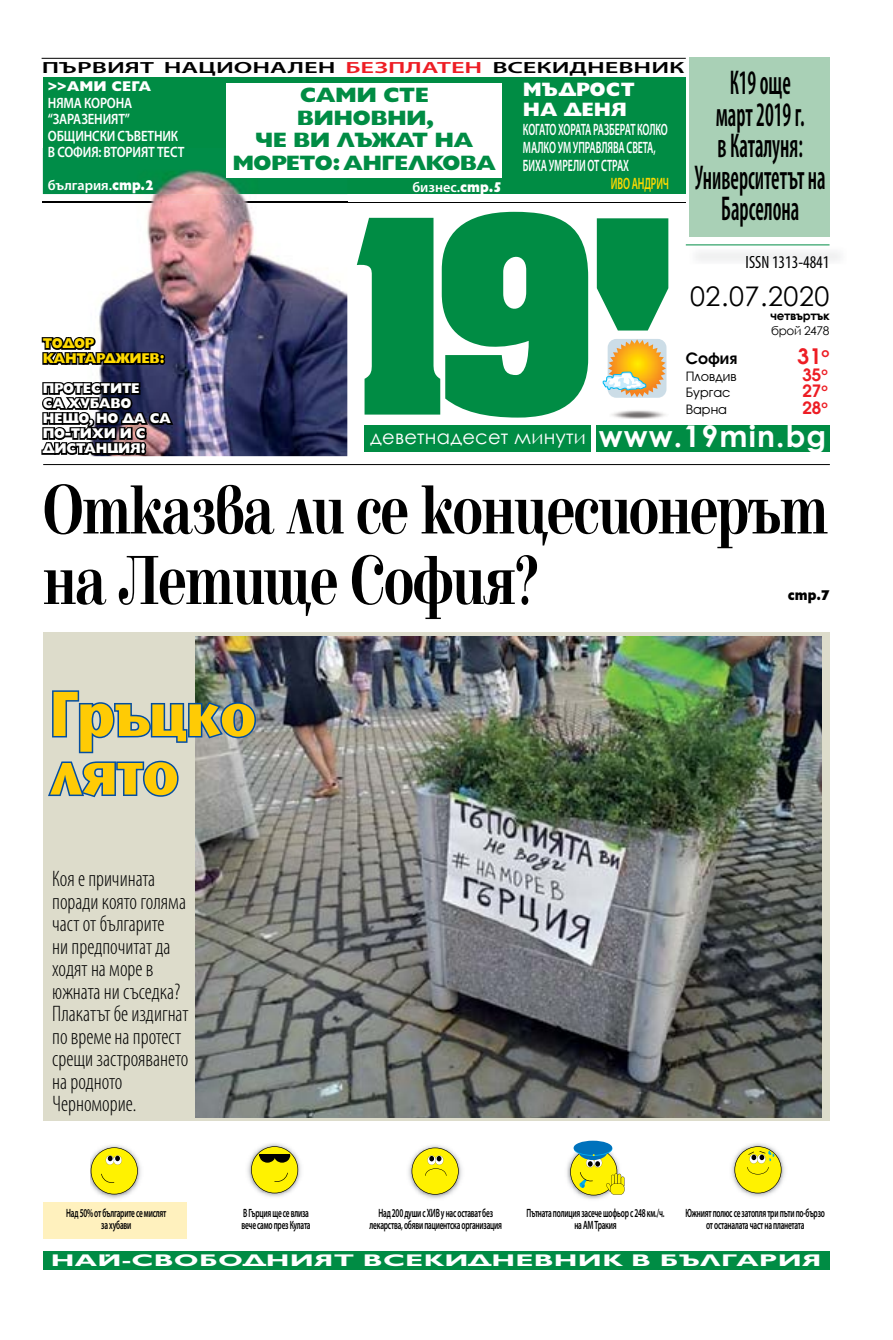
<style>
.page{position:relative;width:893px;height:1340px;background:#fff}
.page>*{position:absolute;margin:0;border:0;box-sizing:border-box;transform-origin:0 0}
.t1{font:700 72px/70.5px "Elfin CYR";letter-spacing:-.025em;color:#000;scale:.75 1}
.t2{font:63px/58.5px "Stone Sans";letter-spacing:-.01em;color:#ffcb05;scale:.9 1}
.t3{font:600 condensed 34.5px/31.5px "Myriad Pro";color:#000;text-align:center;scale:.62 1}
.t4{font:700 29.85px "Century Gothic";letter-spacing:.04em;color:#fff}
.t5{font:27px "Century Gothic";letter-spacing:.02em;color:#000}
.t6{font:300 condensed 22.5px/22.5px "Myriad Pro";color:#000;scale:.95 1}
.t7{font:700 22.35px "Avanti CYR";color:#ed1d24}
.t8{font:800 21px/22.5px "Gilt";letter-spacing:-.03em;color:#008c44;text-align:center;scale:1.06 1}
.t9{font:19.5px "Century Gothic";letter-spacing:.01em;color:#fff}
.t10{font:800 19.5px/19.5px "Gilt";color:#fff}
.t11{font:condensed 18px "Myriad Pro";color:#000;scale:.95 1}
.t12{font:700 17.85px "Avanti CYR";color:#ed1d24}
.t13{font:700 16.95px "Gilt";letter-spacing:.01em;color:#fff;scale:1.68 1}
.t14{font:600 16.5px/18px "Myriad Pro";letter-spacing:-.01em;color:#fff;scale:.6 1}
.t15{font:600 16.5px "Myriad Pro";letter-spacing:-.01em;color:#ffda00;scale:.6 1}
.t16{font:700 16.35px "Avanti CYR";color:#000}
.t17{font:600 16.2px "Myriad Pro";color:#000;scale:1.63 1}
.t18{font:600 15px/16.5px "Myriad Pro";letter-spacing:-.01em;color:#fff;scale:.85 1}
.t19{font:800 14.25px/15px "Gilt";letter-spacing:-.02em;color:#fff;scale:.93 1}
.t20{font:600 14.25px "Myriad Pro";color:#fff}
.t21{font:800 14.25px/15px "Gilt";letter-spacing:-.02em;color:#ffda00;scale:.93 1}
.t22{font:800 14.25px "Gilt";letter-spacing:-.02em;color:#fff}
.t23{font:800 14.25px "Gilt";color:#000;scale:.89 1}
.t24{font:13.35px "Avanti CYR";color:#000}
.t25{font:600 12px/12px "Myriad Pro";letter-spacing:-.03em;color:#000;text-align:center;scale:.61 1}
.t26{font:700 12px "Century Gothic";letter-spacing:-.03em;color:#000}
.t27{font:12px "Century Gothic";letter-spacing:-.03em;color:#000}
.s1{color:#ed1d24}
.s2{font-family:"Gilt";font-weight:800}
</style>
<div class="page">
<svg style="left:597px;top:218px;width:71px;height:112px;background:#1b9858"></svg>
<div style="left:365px;top:425px;width:465px;height:27px;background:#008c44"></div>
<div style="left:591px;top:420px;width:5px;height:35px;background:#fff"></div>
<hr style="left:43px;top:202px;width:643px;height:1px;background:#000">
<svg style="left:357px;top:212px;width:231px;height:205px"></svg>
<hr style="left:43px;top:464px;width:787px;height:1px;background:#000">
<hr style="left:42px;top:58px;width:644px;height:1px;background:#000">
<hr style="left:686px;top:244px;width:143px;height:1px;background:#008c44">
<div style="left:43px;top:1202px;width:144px;height:36px;background:#fff1be"></div>
<div style="left:43px;top:632px;width:786px;height:489px;background:#dddccb"></div>
<div style="left:689px;top:58px;width:140px;height:179px;background:#a9d0b6"></div>
<div style="left:43px;top:78px;width:643px;height:116px;background:#008c44"></div>
<img style="left:608px;top:339px;width:58px;height:58px">
<img style="left:611px;top:410px;width:55px;height:9px">
<svg style="left:603px;top:372px;width:43px;height:18px"></svg>
<div style="left:43px;top:1251px;width:786px;height:18px;background:#008c44"></div>
<div style="left:227px;top:83px;width:275px;height:94px;background:#fff"></div>
<img style="left:43px;top:194px;width:304px;height:262px">
<img style="left:43px;top:202px;width:304px;height:1px">
<img style="left:153px;top:148px;width:194px;height:46px">
<img style="left:227px;top:148px;width:120px;height:29px">
<svg style="left:41px;top:335px;width:124px;height:34px;background:#3d3e4c"></svg>
<svg style="left:41px;top:379px;width:134px;height:78px;background:#38343e"></svg>
<img style="left:247px;top:1143px;width:54px;height:54px">
<svg style="left:251px;top:1146px;width:47px;height:47px;background:#d6ce32"></svg>
<hr style="left:259px;top:1154px;width:31px;height:1px;background:#000">
<img style="left:408px;top:1145px;width:54px;height:54px">
<svg style="left:412px;top:1147px;width:47px;height:47px;background:#e8df3a"></svg>
<img style="left:567px;top:1146px;width:46px;height:53px">
<div style="left:574px;top:1140px;width:38px;height:14px;background:#0072bc;border-radius:50%"></div>
<svg style="left:570px;top:1148px;width:55px;height:47px"></svg>
<img style="left:731px;top:1143px;width:54px;height:54px">
<svg style="left:734px;top:1146px;width:47px;height:47px;background:#e5dd3b"></svg>
<img style="left:90px;top:1145px;width:51px;height:54px">
<svg style="left:91px;top:1147px;width:47px;height:47px;background:#e8df39"></svg>
<img style="left:196px;top:637px;width:626px;height:480px">
<svg style="left:48px;top:689px;width:209px;height:110px"></svg>
<h3 class="t17" style="left:42px;top:57px;width:396px">ПЪРВИЯТ НАЦИОНАЛЕН <span class="s1">БЕЗПЛАТЕН</span> ВСЕКИДНЕВНИК</h3>
<p class="t22" style="left:48px;top:78px;width:105px">&gt;&gt;АМИ СЕГА</p>
<p class="t18" style="left:48px;top:94px;width:162px">НЯМА КОРОНА “ЗАРАЗЕНИЯТ”<br>ОБЩИНСКИ СЪВЕТНИК<br>В СОФИЯ: ВТОРИЯТ ТЕСТ</p>
<p class="t20" style="left:48px;top:176px;width:108px">българия.<span class="s2">стр.2</span></p>
<h3 class="t8" style="left:232px;top:84px;width:250px">САМИ СТЕ<br>ВИНОВНИ,<br>ЧЕ ВИ ЛЪЖАТ НА<br>МОРЕТО: АНГЕЛКОВА</h3>
<p class="t20" style="left:412px;top:178px;width:91px">бизнес.<span class="s2">стр.5</span></p>
<h3 class="t10" style="left:523px;top:80px;width:113px">МЪДРОСТ<br>НА ДЕНЯ</h3>
<h3 class="t14" style="left:523px;top:120px;width:243px">КОГАТО ХОРАТА РАЗБЕРАТ КОЛКО<br>МАЛКО УМ УПРАВЛЯВА СВЕТА,<br>БИХА УМРЕЛИ ОТ СТРАХ</h3>
<h3 class="t15" style="left:611px;top:173px;width:99px">ИВО АНДРИЧ</h3>
<h3 class="t3" style="left:695px;top:66px;width:212px">К19 още<br>март 2019 г.<br>в Каталуня:<br>Университетът на<br>Барселона</h3>
<p class="t21" style="left:43px;top:336px;width:132px">ТОДОР<br>КАНТАРДЖИЕВ:</p>
<p class="t19" style="left:43px;top:381px;width:139px">ПРОТЕСТИТЕ<br>СА ХУБАВО<br>НЕЩО, НО ДА СА<br>ПО-ТИХИ И С<br>ДИСТАНЦИЯ!</p>
<h3 class="t11" style="left:746px;top:252px;width:90px">ISSN 1313-4841</h3>
<h3 class="t5" style="left:690px;top:277px;width:141px">02.07.2020</h3>
<p class="t26" style="left:770px;top:307px;width:61px">четвъртък</p>
<p class="t27" style="left:771px;top:322px;width:60px">брой 2478</p>
<h3 class="t16" style="left:686px;top:348px;width:53px">София</h3>
<h3 class="t7" style="left:797px;top:342px;width:33px">31<sup>о</sup></h3>
<p class="t24" style="left:686px;top:368px;width:52px">Пловдив</p>
<h3 class="t12" style="left:802px;top:363px;width:27px">35<sup>о</sup></h3>
<p class="t24" style="left:686px;top:385px;width:46px">Бургас</p>
<h3 class="t12" style="left:802px;top:380px;width:27px">27<sup>о</sup></h3>
<p class="t24" style="left:686px;top:401px;width:43px">Варна</p>
<h3 class="t12" style="left:802px;top:396px;width:27px">28<sup>о</sup></h3>
<h3 class="t9" style="left:370px;top:423px;width:217px">деветнадесет минути</h3>
<h3 class="t4" style="left:599px;top:413px;width:229px">www.19min.bg</h3>
<h1 class="t1" style="left:43px;top:476px;width:1049px">Отказва ли се концесионерът на Летище София?</h1>
<p class="t23" style="left:788px;top:587px;width:48px">стр.7</p>
<h2 class="t2" style="left:50px;top:685px;width:231px">Гръцко лято</h2>
<h3 class="t6" style="left:52px;top:867px;width:145px">Коя е причината поради която голяма част от българите<br>ни предпочитат да ходят на море в южната ни съседка?<br>Плакатът бе издигнат по време на протест срещи застрояването на родното<br>Черноморие.</h3>
<p class="t25" style="left:66px;top:1206px;width:166px">Над 50% от българите се мислят за хубави</p>
<p class="t25" style="left:241px;top:1206px;width:115px;text-align:left">В Гърция ще се влиза вече само през Кулата</p>
<p class="t25" style="left:370px;top:1206px;width:219px">Над 200 души с ХИВ у нас остават без лекарства, обяви пациентска организация</p>
<p class="t25" style="left:527px;top:1206px;width:228px">Пътната полиция засече шофьор с 248 км./ч. на АМ Тракия</p>
<p class="t25" style="left:685px;top:1206px;width:230px">Южният полюс се затопля три пъти по-бързо от останалата част на планетата</p>
<h3 class="t13" style="left:51px;top:1250px;width:460px">НАЙ-СВОБОДНИЯТ ВСЕКИДНЕВНИК В БЪЛГАРИЯ</h3>
</div>
